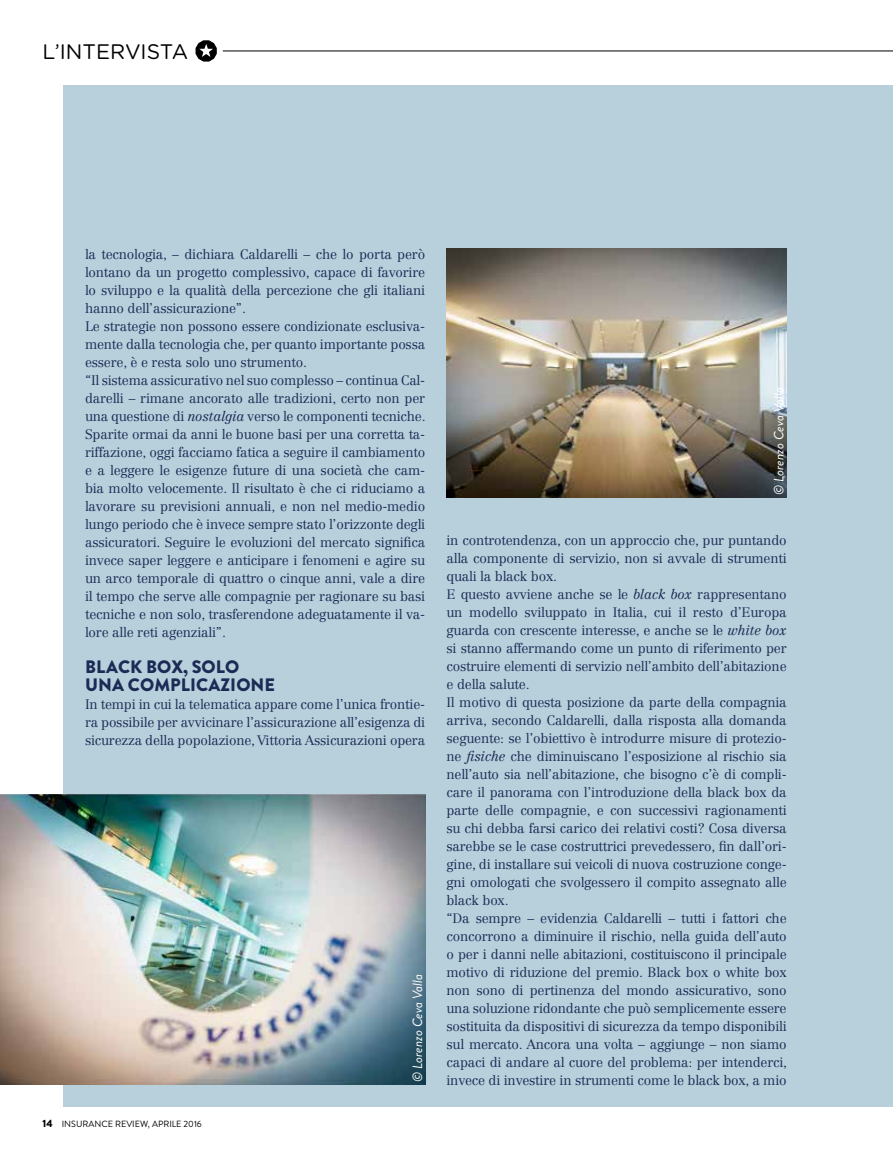
<style>
.page{position:relative;width:893px;height:1170px;background:#fff}
.page>*{position:absolute;margin:0;border:0;box-sizing:border-box;transform-origin:0 0}
.t1{font:21px "Gotham Rounded";color:#000}
.t2{font:900 18px/18px "Brandon Grotesque";letter-spacing:.005em;color:#1c2b55}
.t3{font:300 13.5px/18px "Centennial LT Std";letter-spacing:-.015em;color:#1c2b55}
.t4{font:italic 13.5px "Brandon Grotesque";color:#fff}
.t5{font:9px "Brandon Grotesque";color:#000}
.s1{font-style:italic}
.s2{font-weight:900;font-size:10.5px}
</style>
<div class="page">
<div style="left:64px;top:85px;width:829px;height:1021px;background:#b8d0dc"></div>
<hr style="left:223px;top:51px;width:670px;height:1px;background:#000">
<svg style="left:196px;top:40px;width:21px;height:22px"></svg>
<img style="left:0;top:794px;width:425px;height:290px">
<img style="left:446px;top:249px;width:341px;height:248px">
<h1 class="t1" style="left:43px;top:37px;width:147px">L’INTERVISTA</h1>
<p class="t3" style="left:85px;top:245px;width:342px">la tecnologia, – dichiara Caldarelli – che lo porta però lontano da un progetto complessivo, capace di favorire lo sviluppo e la qualità della percezione che gli italiani hanno dell’assicurazione”.<br>Le strategie non possono essere condizionate esclusiva&shy;mente dalla tecnologia che, per quanto importante possa essere, è e resta solo uno strumento.<br>“Il sistema assicurativo nel suo complesso – continua Cal&shy;darelli – rimane ancorato alle tradizioni, certo non per una questione di <span class="s1">nostalgia</span> verso le componenti tecniche.<br>Sparite ormai da anni le buone basi per una corretta ta&shy;riffazione, oggi facciamo fatica a seguire il cambiamento e a leggere le esigenze future di una società che cam&shy;bia molto velocemente. Il risultato è che ci riduciamo a lavorare su previsioni annuali, e non nel medio-medio lungo periodo che è invece sempre stato l’orizzonte degli assicuratori. Seguire le evoluzioni del mercato significa invece saper leggere e anticipare i fenomeni e agire su un arco temporale di quattro o cinque anni, vale a dire il tempo che serve alle compagnie per ragionare su basi tecniche e non solo, trasferendone adeguatamente il va&shy;lore alle reti agenziali”.</p>
<h2 class="t2" style="left:85px;top:658px;width:192px">BLACK BOX, SOLO<br>UNA COMPLICAZIONE</h2>
<p class="t3" style="left:85px;top:695px;width:342px;text-align:justify">In tempi in cui la telematica appare come l’unica frontie&shy;ra possibile per avvicinare l’assicurazione all’esigenza di sicurezza della popolazione, Vittoria Assicurazioni opera</p>
<p class="t5" style="left:43px;top:1117px;width:161px"><span class="s2">14</span> INSURANCE REVIEW, APRILE 2016</p>
<p class="t4" style="left:408px;top:1081px;width:109px;rotate:-90deg">© Lorenzo Ceva Valla</p>
<p class="t4" style="left:770px;top:495px;width:109px;rotate:-90deg">© Lorenzo Ceva Valla</p>
<p class="t3" style="left:446px;top:531px;width:342px">in controtendenza, con un approccio che, pur puntando alla componente di servizio, non si avvale di strumenti quali la black box.<br>E questo avviene anche se le <span class="s1">black box</span> rappresentano un modello sviluppato in Italia, cui il resto d’Europa guarda con crescente interesse, e anche se le <span class="s1">white box </span>si stanno affermando come un punto di riferimento per costruire elementi di servizio nell’ambito dell’abitazione e della salute.<br>Il motivo di questa posizione da parte della compagnia arriva, secondo Caldarelli, dalla risposta alla domanda seguente: se l’obiettivo è introdurre misure di protezio&shy;ne <span class="s1">fisiche</span> che diminuiscano l’esposizione al rischio sia nell’auto sia nell’abitazione, che bisogno c’è di compli&shy;care il panorama con l’introduzione della black box da parte delle compagnie, e con successivi ragionamenti su chi debba farsi carico dei relativi costi? Cosa diversa sarebbe se le case costruttrici prevedessero, fin dall’ori&shy;gine, di installare sui veicoli di nuova costruzione conge&shy;gni omologati che svolgessero il compito assegnato alle black box.<br>“Da sempre – evidenzia Caldarelli – tutti i fattori che concorrono a diminuire il rischio, nella guida dell’auto o per i danni nelle abitazioni, costituiscono il principale motivo di riduzione del premio. Black box o white box non sono di pertinenza del mondo assicurativo, sono una soluzione ridondante che può semplicemente essere sostituita da dispositivi di sicurezza da tempo disponibili sul mercato. Ancora una volta – aggiunge – non siamo capaci di andare al cuore del problema: per intenderci,</p>
<p class="t3" style="left:446px;top:1070px;width:342px">invece di investire in strumenti come le black box, a mio</p>
</div>
